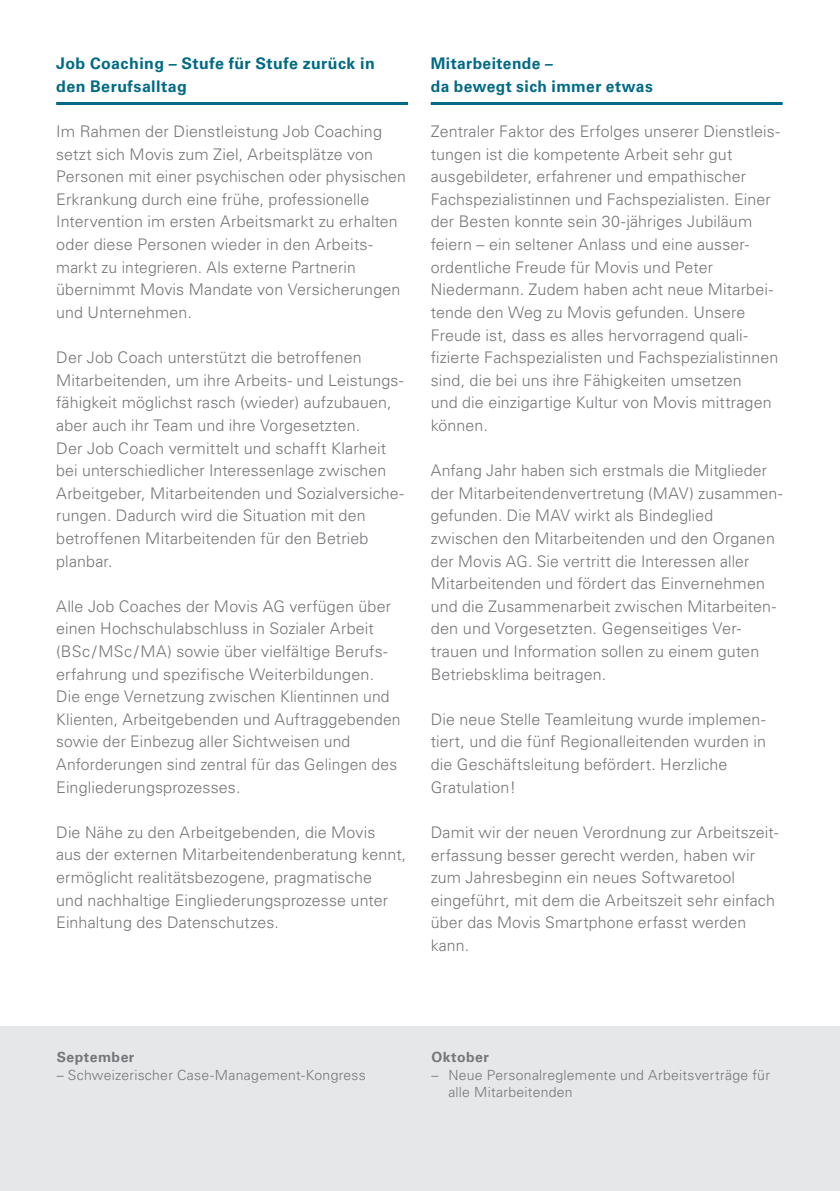
<style>
.page{position:relative;width:840px;height:1191px;background:#fff}
.page>*{position:absolute;margin:0;border:0;box-sizing:border-box;transform-origin:0 0}
.t1{font:300 16px/22.6px "Univers LT Std";letter-spacing:.01em;color:#757679}
.t2{font:700 16px/22.6px "Univers LT Std";letter-spacing:.025em;color:#006a86}
.t3{font:300 14px/17.4px "Univers LT Std";letter-spacing:.02em;color:#757679}
.t4{font:700 14px "Univers LT Std";letter-spacing:.035em;color:#757679}
</style>
<div class="page">
<div style="left:0;top:1026px;width:839px;height:165px;background:#e6e7e9"></div>
<hr style="left:56px;top:102px;width:352px;height:3px;background:#006a86">
<hr style="left:430px;top:102px;width:352px;height:3px;background:#006a86">
<p class="t2" style="left:56px;top:52px;width:320px">Job Coaching – Stufe für Stufe zurück in den Berufsalltag</p>
<p class="t1" style="left:56px;top:120px;width:351px">Im Rahmen der Dienstleistung Job Coaching setzt sich Movis zum Ziel, Arbeitsplätze von Personen mit einer psychischen oder physischen Erkrankung durch eine frühe, professionelle Intervention im ersten Arbeitsmarkt zu erhalten oder diese Personen wieder in den Arbeits&shy;markt zu integrieren. Als externe Partnerin übernimmt Movis Mandate von Versicherungen und Unternehmen.</p>
<p class="t1" style="left:56px;top:346px;width:349px">Der Job Coach unterstützt die betroffenen Mitarbeitenden, um ihre Arbeits- und Leistungs&shy;fähigkeit möglichst rasch (wieder) aufzubauen, aber auch ihr Team und ihre Vorgesetzten.<br>Der Job Coach vermittelt und schafft Klarheit bei unterschiedlicher Interessenlage zwischen Arbeitgeber, Mitarbeitenden und Sozialversiche&shy;rungen. Dadurch wird die Situation mit den betroffenen Mitarbeitenden für den Betrieb planbar.</p>
<p class="t1" style="left:56px;top:595px;width:346px">Alle Job Coaches der Movis AG verfügen über einen Hochschulabschluss in Sozialer Arbeit (BSc /MSc/MA) sowie über vielfältige Berufs&shy;erfahrung und spezifische Weiterbildungen.<br>Die enge Vernetzung zwischen Klientinnen und Klienten, Arbeitgebenden und Auftraggebenden sowie der Einbezug aller Sichtweisen und Anforderungen sind zentral für das Gelingen des Eingliederungsprozesses.</p>
<p class="t1" style="left:56px;top:821px;width:351px">Die Nähe zu den Arbeitgebenden, die Movis<br>aus der externen Mitarbeitendenberatung kennt, ermöglicht realitätsbezogene, pragmatische<br>und nachhaltige Eingliederungsprozesse unter Einhaltung des Datenschutzes.</p>
<p class="t2" style="left:430px;top:52px;width:223px">Mitarbeitende –<br>da bewegt sich immer etwas</p>
<p class="t1" style="left:430px;top:120px;width:350px">Zentraler Faktor des Erfolges unserer Dienstleis&shy;tungen ist die kompetente Arbeit sehr gut ausgebildeter, erfahrener und empathischer Fachspezialistinnen und Fachspezialisten. Einer der Besten konnte sein 30-jähriges Jubiläum feiern – ein seltener Anlass und eine ausser&shy;ordentliche Freude für Movis und Peter Niedermann. Zudem haben acht neue Mitarbei&shy;tende den Weg zu Movis gefunden. Unsere Freude ist, dass es alles hervorragend quali&shy;fizierte Fachspezialisten und Fachspezialistinnen sind, die bei uns ihre Fähigkeiten umsetzen<br>und die einzigartige Kultur von Movis mittragen können.</p>
<p class="t1" style="left:430px;top:459px;width:353px">Anfang Jahr haben sich erstmals die Mitglieder der Mitarbeitendenvertretung (MAV) zusammen&shy;gefunden. Die MAV wirkt als Bindeglied zwischen den Mitarbeitenden und den Organen der Movis AG. Sie vertritt die Interessen aller Mitarbeitenden und fördert das Einvernehmen und die Zusammenarbeit zwischen Mitarbeiten&shy;den und Vorgesetzten. Gegenseitiges Ver&shy;trauen und Information sollen zu einem guten Betriebsklima beitragen.</p>
<p class="t1" style="left:430px;top:708px;width:336px">Die neue Stelle Teamleitung wurde implemen&shy;tiert, und die fünf Regionalleitenden wurden in die Geschäftsleitung befördert. Herzliche Gratulation!</p>
<p class="t1" style="left:430px;top:821px;width:348px">Damit wir der neuen Verordnung zur Arbeitszeit&shy;erfassung besser gerecht werden, haben wir zum Jahresbeginn ein neues Softwaretool eingeführt, mit dem die Arbeitszeit sehr einfach über das Movis Smartphone erfasst werden kann.</p>
<p class="t4" style="left:57px;top:1049px;width:79px">September</p>
<p class="t3" style="left:57px;top:1066px;width:310px">– Schweizerischer Case-Management-Kongress</p>
<p class="t4" style="left:431px;top:1049px;width:59px">Oktober</p>
<p class="t3" style="left:448px;top:1066px;width:323px;text-indent:-17px">– Neue Personalreglemente und Arbeitsverträge für alle Mitarbeitenden</p>
</div>
